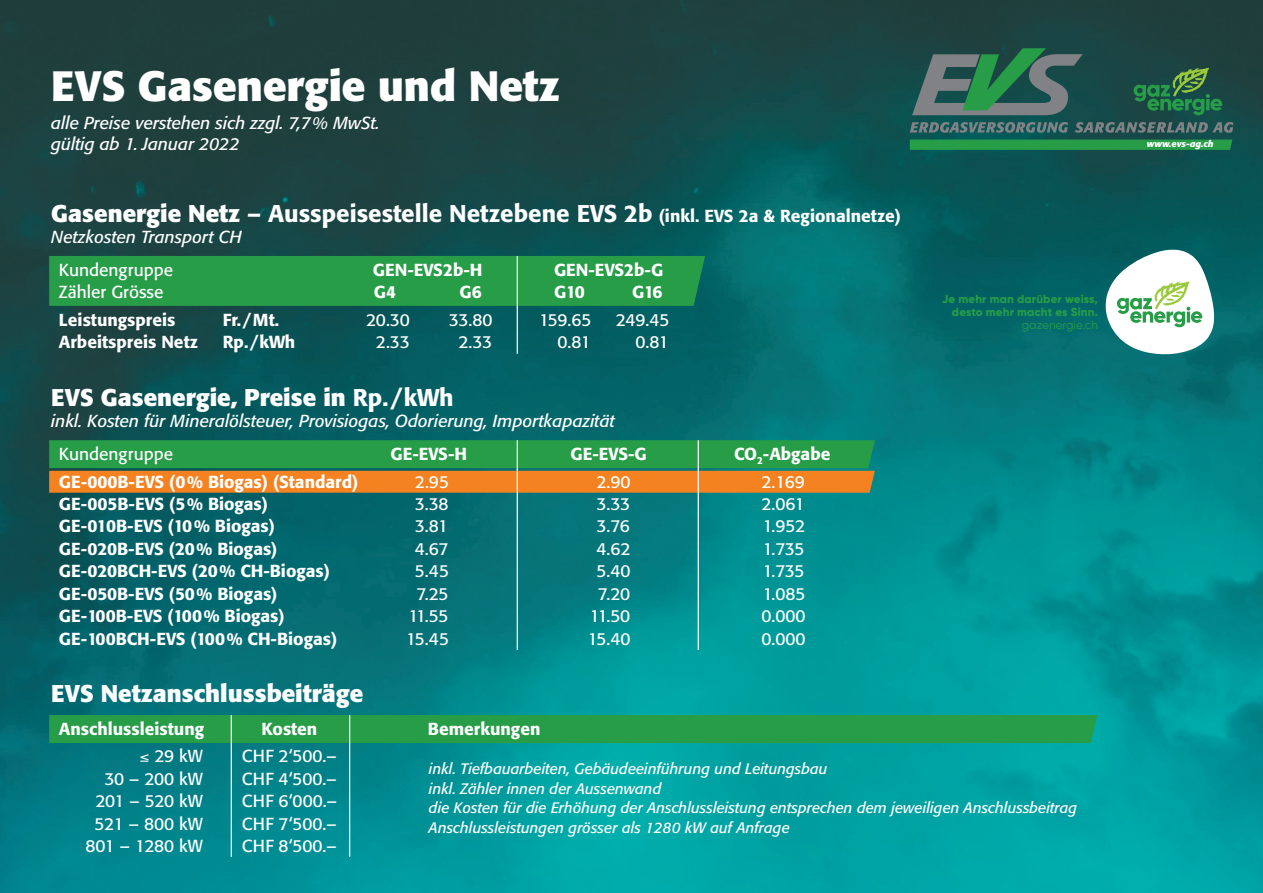
<style>
.page{position:relative;width:1263px;height:893px;background:#fff}
.page>*{position:absolute;margin:0;border:0;box-sizing:border-box;transform-origin:0 0}
.t1{font:700 42px "Formata";color:#fff}
.t2{font:500 24px "Formata";color:#fff}
.t3{font:700 24px "Formata";color:#fff}
.t4{font:500 17.25px "Formata";color:#fff}
.t5{font:17.25px "Formata";color:#fff}
.t6{font:italic 17.25px/20.7px "Formata";color:#fff}
.t7{font:italic 15px/19.5px "Formata";color:#fff}
.t8{font:800 11.7px/12.9px "Gilroy";letter-spacing:.01em;color:#279d48;text-align:right}
.t9{font:11.7px "Gilroy";letter-spacing:.01em;color:#279d48}
.t10{font:italic 700 9.15px "Formata";color:#fff}
.s1{font-weight:700}
.s2{font-size:17.25px}
.s3{font-weight:500}
</style>
<div class="page">
<img style="left:0;top:0;width:1263px;height:893px">
<svg style="left:910px;top:122px;width:158px;height:11px;background:#4b6e6f"></svg>
<svg style="left:1075px;top:122px;width:158px;height:11px;background:#4c6668"></svg>
<svg style="left:912px;top:48px;width:171px;height:67px;background:#416e5f"></svg>
<svg style="left:1133px;top:68px;width:89px;height:47px;background:#276644"></svg>
<svg style="left:910px;top:140px;width:322px;height:10px;background:#269b48"></svg>
<div style="left:49px;top:256px;width:656px;height:50px;background:#279d48"></div>
<svg style="left:49px;top:440px;width:826px;height:53px;background:#798e39"></svg>
<div style="left:49px;top:715px;width:1048px;height:28px;background:#279d48"></div>
<hr style="left:231px;top:715px;width:1px;height:142px;background:#fff">
<hr style="left:349px;top:715px;width:1px;height:142px;background:#fff">
<hr style="left:517px;top:440px;width:1px;height:210px;background:#fff">
<hr style="left:698px;top:440px;width:1px;height:210px;background:#fff">
<hr style="left:517px;top:256px;width:1px;height:98px;background:#fff">
<svg style="left:1104px;top:249px;width:110px;height:106px"></svg>
<h1 class="t1" style="left:51px;top:60px;width:510px">EVS Gasenergie und Netz</h1>
<p class="t6" style="left:51px;top:113px;width:330px">alle Preise verstehen sich zzgl. 7,7% MwSt. gültig ab 1. Januar 2022</p>
<h2 class="t2" style="left:51px;top:199px;width:851px"><span class="s1">Gasenergie Netz</span> – Ausspeisestelle Netzebene EVS 2b <span class="s2">(inkl. EVS 2a &amp; Regionalnetze)</span></h2>
<p class="t6" style="left:51px;top:226px;width:192px">Netzkosten Transport CH</p>
<p class="t5" style="left:59px;top:259px;width:116px">Kundengruppe</p>
<p class="t4" style="left:373px;top:259px;width:111px">GEN-EVS2b-H</p>
<p class="t4" style="left:554px;top:259px;width:111px">GEN-EVS2b-G</p>
<p class="t5" style="left:59px;top:282px;width:106px">Zähler Grösse</p>
<p class="t4" style="left:374px;top:281px;width:24px">G4</p>
<p class="t4" style="left:459px;top:281px;width:24px">G6</p>
<p class="t4" style="left:554px;top:281px;width:32px">G10</p>
<p class="t4" style="left:632px;top:281px;width:32px">G16</p>
<p class="t4" style="left:59px;top:309px;width:118px">Leistungspreis</p>
<p class="t4" style="left:223px;top:309px;width:58px">Fr./Mt.</p>
<p class="t5" style="left:366px;top:309px;width:45px">20.30</p>
<p class="t5" style="left:449px;top:309px;width:45px">33.80</p>
<p class="t5" style="left:539px;top:309px;width:54px">159.65</p>
<p class="t5" style="left:616px;top:309px;width:55px">249.45</p>
<p class="t4" style="left:59px;top:331px;width:141px">Arbeitspreis Netz</p>
<p class="t4" style="left:223px;top:331px;width:74px">Rp./kWh</p>
<p class="t5" style="left:376px;top:332px;width:35px">2.33</p>
<p class="t5" style="left:458px;top:332px;width:35px">2.33</p>
<p class="t5" style="left:557px;top:332px;width:35px">0.81</p>
<p class="t5" style="left:635px;top:332px;width:35px">0.81</p>
<h2 class="t3" style="left:51px;top:383px;width:404px">EVS Gasenergie, Preise in <span class="s3">Rp./kWh</span></h2>
<p class="t6" style="left:51px;top:411px;width:565px">inkl. Kosten für Mineralölsteuer, Provisiogas, Odorierung, Importkapazität</p>
<p class="t5" style="left:59px;top:443px;width:116px">Kundengruppe</p>
<p class="t4" style="left:390px;top:443px;width:78px">GE-EVS-H</p>
<p class="t4" style="left:570px;top:443px;width:78px">GE-EVS-G</p>
<p class="t4" style="left:734px;top:443px;width:98px">CO<sub>2</sub>-Abgabe</p>
<p class="t4" style="left:59px;top:471px;width:301px">GE-000B-EVS (0% Biogas) (Standard)</p>
<p class="t5" style="left:415px;top:471px;width:36px">2.95</p>
<p class="t5" style="left:596px;top:471px;width:36px">2.90</p>
<p class="t5" style="left:761px;top:471px;width:45px">2.169</p>
<p class="t4" style="left:59px;top:493px;width:211px">GE-005B-EVS (5% Biogas)</p>
<p class="t5" style="left:415px;top:493px;width:35px">3.38</p>
<p class="t5" style="left:596px;top:493px;width:35px">3.33</p>
<p class="t5" style="left:761px;top:493px;width:45px">2.061</p>
<p class="t4" style="left:59px;top:516px;width:217px">GE-010B-EVS (10% Biogas)</p>
<p class="t5" style="left:415px;top:516px;width:35px">3.81</p>
<p class="t5" style="left:596px;top:516px;width:35px">3.76</p>
<p class="t5" style="left:763px;top:516px;width:44px">1.952</p>
<p class="t4" style="left:59px;top:538px;width:220px">GE-020B-EVS (20% Biogas)</p>
<p class="t5" style="left:415px;top:538px;width:35px">4.67</p>
<p class="t5" style="left:596px;top:538px;width:36px">4.62</p>
<p class="t5" style="left:763px;top:538px;width:43px">1.735</p>
<p class="t4" style="left:59px;top:561px;width:272px">GE-020BCH-EVS (20% CH-Biogas)</p>
<p class="t5" style="left:415px;top:561px;width:36px">5.45</p>
<p class="t5" style="left:596px;top:561px;width:36px">5.40</p>
<p class="t5" style="left:763px;top:561px;width:43px">1.735</p>
<p class="t4" style="left:59px;top:583px;width:220px">GE-050B-EVS (50% Biogas)</p>
<p class="t5" style="left:416px;top:583px;width:34px">7.25</p>
<p class="t5" style="left:598px;top:583px;width:34px">7.20</p>
<p class="t5" style="left:763px;top:583px;width:44px">1.085</p>
<p class="t4" style="left:59px;top:605px;width:227px">GE-100B-EVS (100% Biogas)</p>
<p class="t5" style="left:408px;top:606px;width:42px">11.55</p>
<p class="t5" style="left:590px;top:606px;width:42px">11.50</p>
<p class="t5" style="left:761px;top:606px;width:46px">0.000</p>
<p class="t4" style="left:59px;top:628px;width:280px">GE-100BCH-EVS (100% CH-Biogas)</p>
<p class="t5" style="left:406px;top:628px;width:44px">15.45</p>
<p class="t5" style="left:588px;top:628px;width:44px">15.40</p>
<p class="t5" style="left:761px;top:628px;width:46px">0.000</p>
<p class="t8" style="left:942px;top:292px;width:158px">Je mehr man darüber weiss, desto mehr macht es Sinn.</p>
<p class="t9" style="left:1022px;top:317px;width:78px">gazenergie.ch</p>
<h2 class="t3" style="left:51px;top:678px;width:313px">EVS Netzanschlussbeiträge</h2>
<p class="t4" style="left:59px;top:718px;width:147px">Anschlussleistung</p>
<p class="t4" style="left:261px;top:718px;width:57px">Kosten</p>
<p class="t4" style="left:428px;top:718px;width:114px">Bemerkungen</p>
<p class="t5" style="left:140px;top:746px;width:65px">≤ 29 kW</p>
<p class="t5" style="left:242px;top:746px;width:96px">CHF 2‘500.–</p>
<p class="t5" style="left:104px;top:768px;width:100px">30 – 200 kW</p>
<p class="t5" style="left:242px;top:768px;width:96px">CHF 4‘500.–</p>
<p class="t5" style="left:95px;top:791px;width:109px">201 – 520 kW</p>
<p class="t5" style="left:242px;top:791px;width:96px">CHF 6‘000.–</p>
<p class="t5" style="left:94px;top:813px;width:110px">521 – 800 kW</p>
<p class="t5" style="left:242px;top:813px;width:96px">CHF 7‘500.–</p>
<p class="t5" style="left:85px;top:835px;width:119px">801 – 1280 kW</p>
<p class="t5" style="left:242px;top:835px;width:96px">CHF 8‘500.–</p>
<p class="t7" style="left:429px;top:759px;width:650px">inkl. Tiefbauarbeiten, Gebäudeeinführung und Leitungsbau<br>inkl. Zähler innen der Aussenwand<br>die Kosten für die Erhöhung der Anschlussleistung entsprechen dem jeweiligen Anschlussbeitrag Anschlussleistungen grösser als 1280 kW auf Anfrage</p>
<p class="t10" style="left:1147px;top:138px;width:68px">www.evs-ag.ch</p>
</div>
